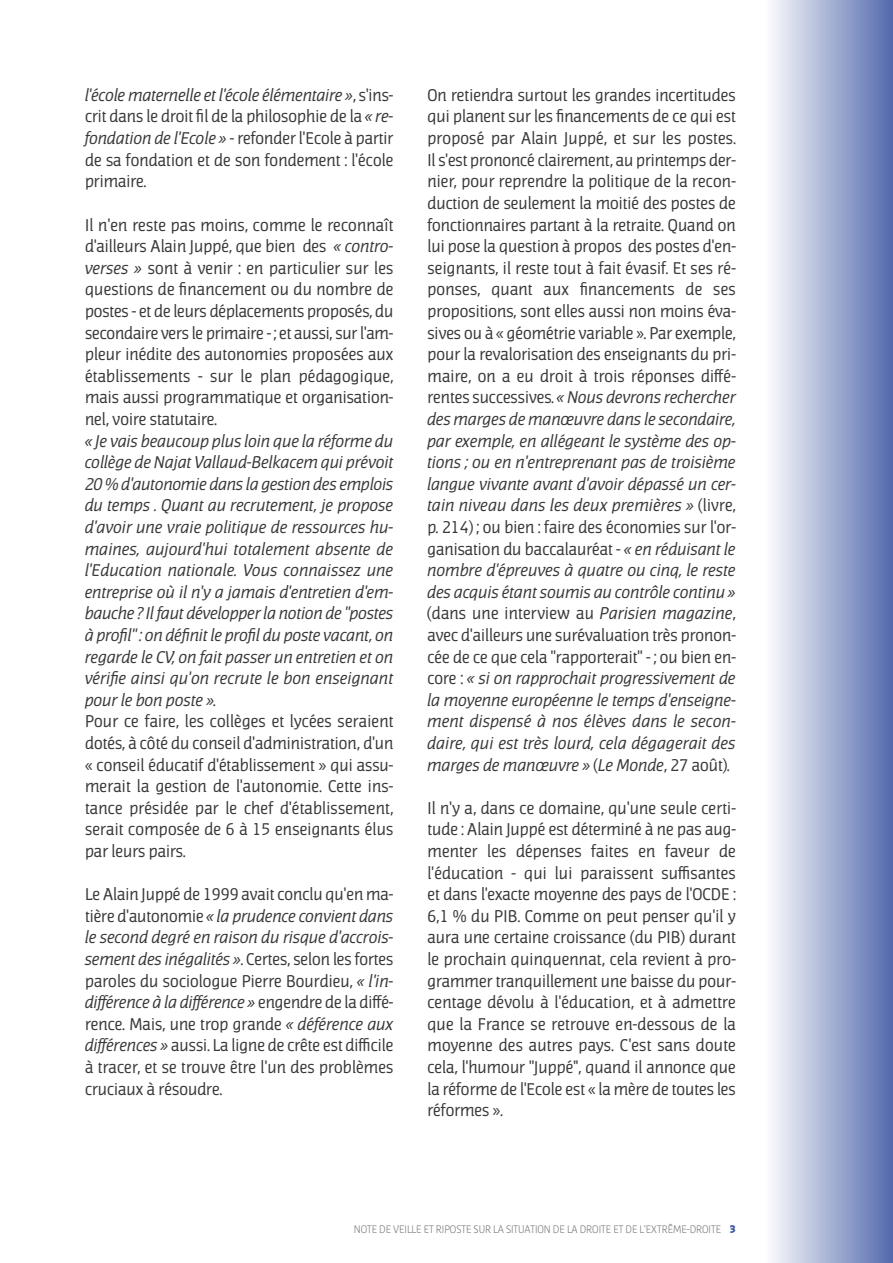
<style>
.page{position:relative;width:893px;height:1263px;background:#fff}
.page>*{position:absolute;margin:0;border:0;box-sizing:border-box;transform-origin:0 0}
.t1{font:16.5px/21.6px "Jaures";letter-spacing:.005em;color:#39383a;text-align:justify}
.t2{font:italic 16.5px/21.6px "Jaures";letter-spacing:.015em;color:#39383a;text-align:justify}
.t3{font:300 10.5px "Jaures";color:#747475}
.s1{font-style:italic}
.s2{font-weight:900;color:#3f58a2}
</style>
<div class="page">
<div style="left:767px;top:0;width:126px;height:1263px;background:linear-gradient(to right,#fbfcfd,#546aad)"></div>
<p class="t1" style="left:85px;top:84px;width:310px"><span class="s1">l'école maternelle et l'école élémentaire »</span>, s'ins&shy;crit dans le droit fil de la philosophie de la <span class="s1">« re&shy;fondation de l'Ecole »</span> - refonder l'Ecole à partir de sa fondation et de son fondement : l'école primaire.</p>
<p class="t1" style="left:85px;top:214px;width:310px">Il n'en reste pas moins, comme le reconnaît d'ailleurs Alain Juppé, que bien des <span class="s1">« contro&shy;verses »</span> sont à venir : en particulier sur les questions de financement ou du nombre de postes - et de leurs déplacements proposés, du secondaire vers le primaire - ; et aussi, sur l'am&shy;pleur inédite des autonomies proposées aux établissements - sur le plan pédagogique, mais aussi programmatique et organisation&shy;nel, voire statutaire.</p>
<p class="t2" style="left:85px;top:430px;width:310px">« Je vais beaucoup plus loin que la réforme du collège de Najat Vallaud-Belkacem qui prévoit 20 % d'autonomie dans la gestion des emplois du temps . Quant au recrutement, je propose d'avoir une vraie politique de ressources hu&shy;maines, aujourd'hui totalement absente de l'Education nationale. Vous connaissez une entreprise où il n'y a jamais d'entretien d'em&shy;bauche ? Il faut développer la notion de ''postes à profil'' : on définit le profil du poste vacant, on regarde le CV, on fait passer un entretien et on vérifie ainsi qu'on recrute le bon enseignant pour le bon poste ».</p>
<p class="t1" style="left:85px;top:711px;width:310px">Pour ce faire, les collèges et lycées seraient dotés, à côté du conseil d'administration, d'un « conseil éducatif d'établissement » qui assu&shy;merait la gestion de l'autonomie. Cette ins&shy;tance présidée par le chef d'établissement, serait composée de 6 à 15 enseignants élus par leurs pairs.</p>
<p class="t1" style="left:85px;top:884px;width:310px">Le Alain Juppé de 1999 avait conclu qu'en ma&shy;tière d'autonomie <span class="s1">« la prudence convient dans le second degré en raison du risque d'accrois&shy;sement des inégalités »</span>. Certes, selon les fortes paroles du sociologue Pierre Bourdieu, <span class="s1">« l'in&shy;différence à la différence »</span> engendre de la diffé&shy;rence. Mais, une trop grande <span class="s1">« déférence aux différences »</span> aussi. La ligne de crête est difficile à tracer, et se trouve être l'un des problèmes cruciaux à résoudre.</p>
<p class="t1" style="left:427px;top:84px;width:310px">On retiendra surtout les grandes incertitudes qui planent sur les financements de ce qui est proposé par Alain Juppé, et sur les postes.<br>Il s'est prononcé clairement, au printemps der&shy;nier, pour reprendre la politique de la recon&shy;duction de seulement la moitié des postes de fonctionnaires partant à la retraite. Quand on lui pose la question à propos des postes d'en&shy;seignants, il reste tout à fait évasif. Et ses ré&shy;ponses, quant aux financements de ses propositions, sont elles aussi non moins éva&shy;sives ou à « géométrie variable ». Par exemple, pour la revalorisation des enseignants du pri&shy;maire, on a eu droit à trois réponses diffé&shy;rentes successives. <span class="s1">« Nous devrons rechercher des marges de manœuvre dans le secondaire, par exemple, en allégeant le système des op&shy;tions ; ou en n'entreprenant pas de troisième langue vivante avant d'avoir dépassé un cer&shy;tain niveau dans les deux premières »</span> (livre, p. 214) ; ou bien : faire des économies sur l'or&shy;ganisation du baccalauréat - <span class="s1">« en réduisant le nombre d'épreuves à quatre ou cinq, le reste des acquis étant soumis au contrôle continu » </span>(dans une interview au <span class="s1">Parisien magazine</span>, avec d'ailleurs une surévaluation très pronon&shy;cée de ce que cela ''rapporterait'' - ; ou bien en&shy;core : <span class="s1">« si on rapprochait progressivement de la moyenne européenne le temps d'enseigne&shy;ment dispensé à nos élèves dans le secon&shy;daire, qui est très lourd, cela dégagerait des marges de manœuvre »</span> (<span class="s1">Le Monde</span>, 27 août).</p>
<p class="t1" style="left:427px;top:797px;width:310px">Il n'y a, dans ce domaine, qu'une seule certi&shy;tude : Alain Juppé est déterminé à ne pas aug&shy;menter les dépenses faites en faveur de l'éducation - qui lui paraissent suffisantes et dans l'exacte moyenne des pays de l'OCDE :<br>6,1 % du PIB. Comme on peut penser qu'il y aura une certaine croissance (du PIB) durant le prochain quinquennat, cela revient à pro&shy;grammer tranquillement une baisse du pour&shy;centage dévolu à l'éducation, et à admettre que la France se retrouve en-dessous de la moyenne des autres pays. C'est sans doute cela, l'humour ''Juppé'', quand il annonce que la réforme de l'Ecole est « la mère de toutes les réformes ».</p>
<p class="t3" style="left:354px;top:1223px;width:383px">NOTE DE VEILLE ET RIPOSTE SUR LA SITUATION DE LA DROITE ET DE L’EXTRÊME-DROITE <span class="s2">3</span></p>
</div>
